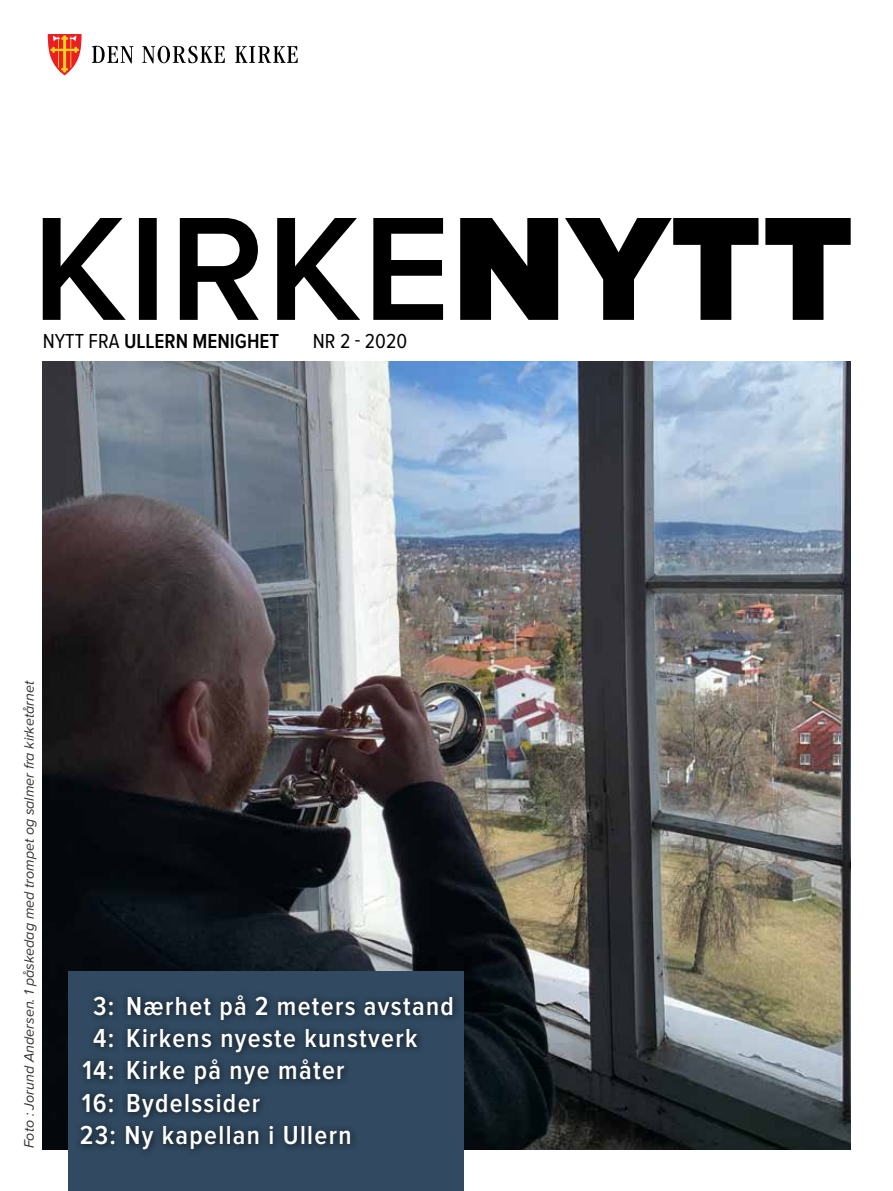
<style>
.page{position:relative;width:893px;height:1191px;background:#fff}
.page>*{position:absolute;margin:0;border:0;box-sizing:border-box;transform-origin:0 0}
.t1{font:600 27px "Proxima Nova Cond";letter-spacing:.05em;color:#fff}
.t2{font:600 21px "Proxima Nova Cond";color:#000}
.t3{font:21px "Proxima Nova Cond";color:#000}
.t4{font:italic 14.25px "Proxima Nova";color:#333}
.s1{font-weight:400}
</style>
<div class="page">
<img style="left:43px;top:361px;width:807px;height:788px">
<svg style="left:92px;top:46px;width:41px;height:17px"></svg>
<svg style="left:142px;top:46px;width:83px;height:17px"></svg>
<svg style="left:235px;top:46px;width:63px;height:17px"></svg>
<svg style="left:48px;top:34px;width:34px;height:41px"></svg>
<svg style="left:43px;top:218px;width:808px;height:102px"></svg>
<div style="left:68px;top:971px;width:395px;height:220px;background:#314a61"></div>
<div style="left:75px;top:988px;width:387px;height:169px;background:#000;opacity:.8"></div>
<p class="t2" style="left:43px;top:332px;width:238px"><span class="s1">NYTT FRA</span> ULLERN MENIGHET</p>
<p class="t3" style="left:313px;top:332px;width:96px">NR 2 - 2020</p>
<p class="t4" style="left:23px;top:1148px;width:469px;rotate:-90deg">Foto : Jorund Andersen. 1 påskedag med trompet og salmer fra kirketårnet</p>
<p class="t1" style="left:93px;top:993px;width:362px">3: Nærhet på 2 meters avstand</p>
<p class="t1" style="left:93px;top:1025px;width:326px">4: Kirkens nyeste kunstverk</p>
<p class="t1" style="left:82px;top:1058px;width:264px">14: Kirke på nye måter</p>
<p class="t1" style="left:82px;top:1090px;width:180px">16: Bydelssider</p>
<p class="t1" style="left:80px;top:1122px;width:273px">23: Ny kapellan i Ullern</p>
</div>
